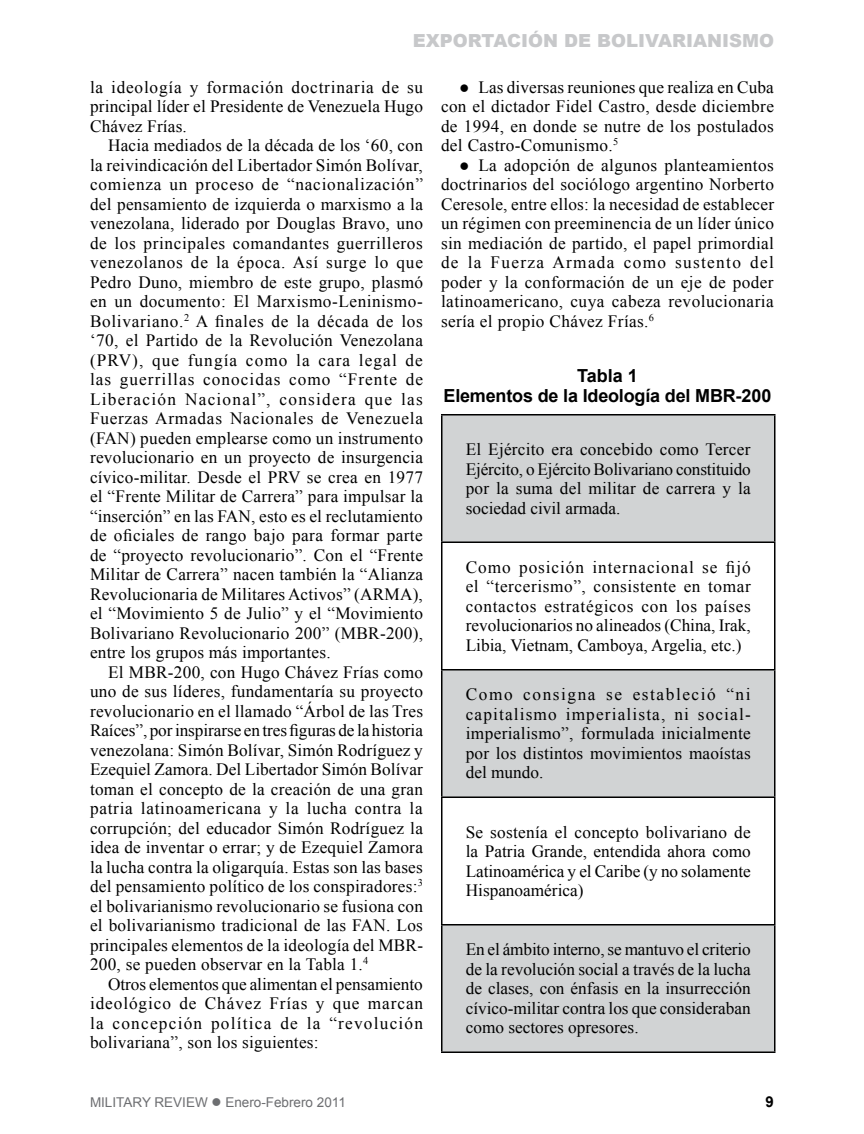
<style>
.page{position:relative;width:864px;height:1134px;background:#fff}
.page>*{position:absolute;margin:0;border:0;box-sizing:border-box;transform-origin:0 0}
.Figure_Heading{font:700 18px "Arial";letter-spacing:-.01em;color:#000}
.Runninghead{font:900 18px "Arial";color:#c7c8ca}
.Body_Text{font:17.25px/19.5px "Times New Roman";letter-spacing:.01em;color:#000;text-align:justify}
.Bulleted_Body_Text{font:17.25px/19.5px "Times New Roman";letter-spacing:.02em;color:#000;text-align:justify}
.Right_Page_Number{font:700 15px "Arial";color:#000}
.Right_Facing_Page_Fo{font:13.5px "Arial";color:#6d6e71}
</style>
<div class="page">
<svg style="left:442px;top:416px;width:332px;height:636px;fill:#d1d3d4"></svg>
<hr style="left:441px;top:414px;width:335px;height:2px;background:#000">
<hr style="left:441px;top:416px;width:1px;height:126px;background:#000">
<hr style="left:774px;top:416px;width:2px;height:126px;background:#000">
<hr style="left:441px;top:542px;width:335px;height:1px;background:#000">
<hr style="left:441px;top:543px;width:1px;height:126px;background:#000">
<hr style="left:774px;top:543px;width:2px;height:126px;background:#000">
<hr style="left:441px;top:669px;width:335px;height:1px;background:#000">
<hr style="left:441px;top:670px;width:1px;height:126px;background:#000">
<hr style="left:774px;top:670px;width:2px;height:126px;background:#000">
<hr style="left:441px;top:796px;width:335px;height:2px;background:#000">
<hr style="left:441px;top:798px;width:1px;height:126px;background:#000">
<hr style="left:774px;top:798px;width:2px;height:126px;background:#000">
<hr style="left:441px;top:924px;width:335px;height:2px;background:#000">
<hr style="left:441px;top:926px;width:1px;height:126px;background:#000">
<hr style="left:774px;top:926px;width:2px;height:126px;background:#000">
<hr style="left:441px;top:1052px;width:335px;height:1px;background:#000">
<p class="Runninghead" style="left:413px;top:27px;width:363px">EXPORTACIÓN DE BOLIVARIANISMO</p>
<p class="Body_Text" style="left:90px;top:77px;width:335px">la ideología y formación doctrinaria de su principal líder el Presidente de Venezuela Hugo Chávez Frías.</p>
<p class="Body_Text" style="left:90px;top:136px;width:335px;text-indent:18px">Hacia mediados de la década de los ‘60, con la reivindicación del Libertador Simón Bolívar, comienza un proceso de “nacionalización” del pensamiento de izquierda o marxismo a la venezolana, liderado por Douglas Bravo, uno de los principales comandantes guerrilleros venezolanos de la época. Así surge lo que Pedro Duno, miembro de este grupo, plasmó en un documento: El Marxismo-Leninismo-Bolivariano.<sup>2</sup> A finales de la década de los ‘70, el Partido de la Revolución Venezolana (PRV), que fungía como la cara legal de las guerrillas conocidas como “Frente de Liberación Nacional”, considera que las Fuerzas Armadas Nacionales de Venezuela (FAN) pueden emplearse como un instrumento revolucionario en un proyecto de insurgencia cívico-militar. Desde el PRV se crea en 1977 el “Frente Militar de Carrera” para impulsar la “inserción” en las FAN, esto es el reclutamiento de oficiales de rango bajo para formar parte de “proyecto revolucionario”. Con el “Frente Militar de Carrera” nacen también la “Alianza Revolucionaria de Militares Activos” (ARMA), el “Movimiento 5 de Julio” y el “Movimiento Bolivariano Revolucionario 200” (MBR-200), entre los grupos más importantes.</p>
<p class="Body_Text" style="left:90px;top:662px;width:335px;text-indent:18px">El MBR-200, con Hugo Chávez Frías como uno de sus líderes, fundamentaría su proyecto revolucionario en el llamado “Árbol de las Tres Raíces”, por inspirarse en tres figuras de la historia venezolana: Simón Bolívar, Simón Rodríguez y Ezequiel Zamora. Del Libertador Simón Bolívar toman el concepto de la creación de una gran patria latinoamericana y la lucha contra la corrupción; del educador Simón Rodríguez la idea de inventar o errar; y de Ezequiel Zamora la lucha contra la oligarquía. Estas son las bases del pensamiento político de los conspiradores:<sup>3 </sup>el bolivarianismo revolucionario se fusiona con el bolivarianismo tradicional de las FAN. Los principales elementos de la ideología del MBR-200, se pueden observar en la Tabla 1.<sup>4</sup></p>
<p class="Body_Text" style="left:90px;top:974px;width:335px;text-indent:18px">Otros elementos que alimentan el pensamiento ideológico de Chávez Frías y que marcan la concepción política de la “revolución bolivariana”, son los siguientes:</p>
<p class="Bulleted_Body_Text" style="left:441px;top:77px;width:334px;text-indent:18px">● Las diversas reuniones que realiza en Cuba con el dictador Fidel Castro, desde diciembre de 1994, en donde se nutre de los postulados del Castro-Comunismo.<sup>5</sup></p>
<p class="Bulleted_Body_Text" style="left:441px;top:155px;width:335px;text-indent:18px">● La adopción de algunos planteamientos doctrinarios del sociólogo argentino Norberto Ceresole, entre ellos: la necesidad de establecer un régimen con preeminencia de un líder único sin mediación de partido, el papel primordial de la Fuerza Armada como sustento del poder y la conformación de un eje de poder latinoamericano, cuya cabeza revolucionaria sería el propio Chávez Frías.<sup>6</sup></p>
<p class="Figure_Heading" style="left:577px;top:364px;width:62px">Tabla 1</p>
<p class="Figure_Heading" style="left:444px;top:383px;width:329px">Elementos de la Ideología del MBR-200</p>
<p class="Body_Text" style="left:466px;top:439px;width:287px">El Ejército era concebido como Tercer Ejército, o Ejército Bolivariano constituido por la suma del militar de carrera y la sociedad civil armada.</p>
<p class="Body_Text" style="left:466px;top:557px;width:287px">Como posición internacional se fijó el “tercerismo”, consistente en tomar contactos estratégicos con los países revolucionarios no alineados (China, Irak, Libia, Vietnam, Camboya, Argelia, etc.)</p>
<p class="Body_Text" style="left:466px;top:685px;width:287px">Como consigna se estableció “ni capitalismo imperialista, ni social&shy;imperialismo”, formulada inicialmente por los distintos movimientos maoístas del mundo.</p>
<p class="Body_Text" style="left:466px;top:822px;width:287px">Se sostenía el concepto bolivariano de la Patria Grande, entendida ahora como Latinoamérica y el Caribe (y no solamente Hispanoamérica)</p>
<p class="Body_Text" style="left:466px;top:940px;width:287px">En el ámbito interno, se mantuvo el criterio de la revolución social a través de la lucha de clases, con énfasis en la insurrección cívico-militar contra los que consideraban como sectores opresores.</p>
<p class="Right_Facing_Page_Fo" style="left:90px;top:1093px;width:257px">MILITARY REVIEW ● Enero-Febrero 2011</p>
<p class="Right_Page_Number" style="left:766px;top:1092px;width:10px">9</p>
</div>
